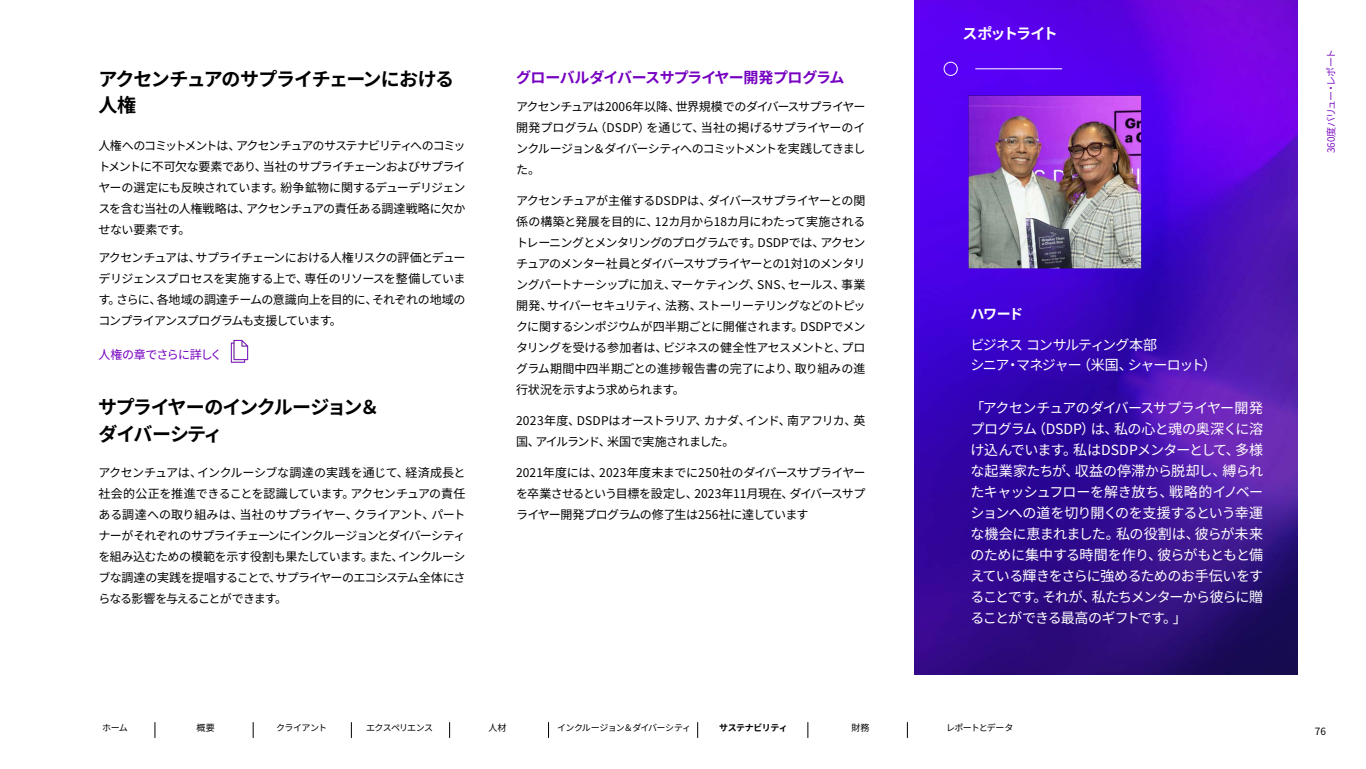
<style>
.page{position:relative;width:1366px;height:769px;background:#fff}
.page>*{position:absolute;margin:0;border:0;box-sizing:border-box;transform-origin:0 0}
.t1{font:700 19px/26.6px "Source Han Sans JP";letter-spacing:-.07em;color:#000}
.t2{font:700 15px "Source Han Sans JP";letter-spacing:-.04em;color:#7500c0}
.t3{font:700 15px "Source Han Sans JP";letter-spacing:-.12em;color:#fff}
.t4{font:14px/21px "Source Han Sans JP";letter-spacing:-.065em;color:#fff;text-align:justify}
.t5{font:14px/20px "Source Han Sans JP";letter-spacing:-.085em;color:#fff}
.t6{font:700 14px "Source Han Sans JP";color:#fff}
.t7{font:12px/21px "Source Han Sans JP";letter-spacing:-.05em;color:#000;text-align:justify}
.t8{font:12px "Source Han Sans JP";letter-spacing:-.05em;color:#7500c0}
.t9{font:10px "Source Han Sans JP";letter-spacing:-.05em;color:#7500c0}
.t10{font:10px "Source Han Sans JP";color:#000}
.t11{font:9px "Source Han Sans JP";letter-spacing:-.075em;color:#000}
.t12{font:700 9px "Source Han Sans JP";letter-spacing:-.06em;color:#000}
</style>
<div class="page">
<svg style="left:155px;top:722px;width:1px;height:15px"></svg>
<svg style="left:253px;top:722px;width:1px;height:15px"></svg>
<svg style="left:351px;top:722px;width:1px;height:15px"></svg>
<svg style="left:449px;top:722px;width:1px;height:15px"></svg>
<svg style="left:548px;top:722px;width:1px;height:15px"></svg>
<svg style="left:697px;top:722px;width:1px;height:15px"></svg>
<svg style="left:808px;top:722px;width:1px;height:15px"></svg>
<svg style="left:907px;top:722px;width:1px;height:15px"></svg>
<img style="left:914px;top:0;width:383px;height:674px">
<div style="left:943px;top:62px;width:15px;height:14px;border:1px solid #fff;border-radius:50%"></div>
<hr style="left:975px;top:68px;width:87px;height:1px;background:#fff">
<img style="left:963px;top:89px;width:183px;height:184px">
<img style="left:230px;top:339px;width:19px;height:24px">
<h1 class="t1" style="left:98px;top:66px;width:357px">アクセンチュアのサプライチェーンにおける人権</h1>
<p class="t7" style="left:98px;top:135px;width:369px">人権へのコミットメントは、アクセンチュアのサステナビリティへのコミットメントに不可欠な要素であり、当社のサプライチェーンおよびサプライヤーの選定にも反映されています。紛争鉱物に関するデューデリジェンスを含む当社の人権戦略は、アクセンチュアの責任ある調達戦略に欠かせない要素です。</p>
<p class="t7" style="left:98px;top:247px;width:369px">アクセンチュアは、サプライチェーンにおける人権リスクの評価とデューデリジェンスプロセスを実施する上で、専任のリソースを整備しています。さらに、各地域の調達チームの意識向上を目的に、それぞれの地域のコンプライアンスプログラムも支援しています。</p>
<p class="t8" style="left:98px;top:348px;width:125px">人権の章でさらに詳しく</p>
<h1 class="t1" style="left:98px;top:394px;width:282px">サプライヤーのインクルージョン＆ダイバーシティ</h1>
<p class="t7" style="left:98px;top:462px;width:369px">アクセンチュアは、インクルーシブな調達の実践を通じて、経済成長と社会的公正を推進できることを認識しています。アクセンチュアの責任ある調達への取り組みは、当社のサプライヤー、クライアント、パートナーがそれぞれのサプライチェーンにインクルージョンとダイバーシティを組み込むための模範を示す役割も果たしています。また、インクルーシブな調達の実践を提唱することで、サプライヤーのエコシステム全体にさらなる影響を与えることができます。</p>
<p class="t2" style="left:516px;top:69px;width:330px">グローバルダイバースサプライヤー開発プログラム</p>
<p class="t7" style="left:516px;top:96px;width:351px">アクセンチュアは2006年以降、世界規模でのダイバースサプライヤー開発プログラム（DSDP）を通じて、当社の掲げるサプライヤーのインクルージョン＆ダイバーシティへのコミットメントを実践してきました。</p>
<p class="t7" style="left:516px;top:190px;width:351px">アクセンチュアが主催するDSDPは、ダイバースサプライヤーとの関係の構築と発展を目的に、12カ月から18カ月にわたって実施されるトレーニングとメンタリングのプログラムです。DSDPでは、アクセンチュアのメンター社員とダイバースサプライヤーとの1対1のメンタリングパートナーシップに加え、マーケティング、SNS、セールス、事業開発、サイバーセキュリティ、法務、ストーリーテリングなどのトピックに関するシンポジウムが四半期ごとに開催されます。DSDPでメンタリングを受ける参加者は、ビジネスの健全性アセスメントと、プログラム期間中四半期ごとの進捗報告書の完了により、取り組みの進行状況を示すよう求められます。</p>
<p class="t7" style="left:516px;top:410px;width:351px">2023年度、DSDPはオーストラリア、カナダ、インド、南アフリカ、英国、アイルランド、米国で実施されました。</p>
<p class="t7" style="left:516px;top:462px;width:351px">2021年度には、2023年度末までに250社のダイバースサプライヤーを卒業させるという目標を設定し、2023年11月現在、ダイバースサプライヤー開発プログラムの修了生は256社に達しています</p>
<p class="t3" style="left:962px;top:25px;width:97px">スポットライト</p>
<p class="t6" style="left:970px;top:305px;width:54px">ハワード</p>
<p class="t5" style="left:970px;top:335px;width:248px">ビジネス コンサルティング本部<br>シニア・マネジャー（米国、シャーロット）</p>
<p class="t4" style="left:970px;top:397px;width:294px">「アクセンチュアのダイバースサプライヤー開発プログラム（DSDP）は、私の心と魂の奥深くに溶け込んでいます。私はDSDPメンターとして、多様な起業家たちが、収益の停滞から脱却し、縛られたキャッシュフローを解き放ち、戦略的イノベーションへの道を切り開くのを支援するという幸運な機会に恵まれました。私の役割は、彼らが未来のために集中する時間を作り、彼らがもともと備えている輝きをさらに強めるためのお手伝いをすることです。それが、私たちメンターから彼らに贈ることができる最高のギフトです。」</p>
<p class="t9" style="left:1325px;top:153px;width:106px;rotate:-90deg">360度バリュー・レポート</p>
<p class="t11" style="left:102px;top:722px;width:27px">ホーム</p>
<p class="t11" style="left:197px;top:722px;width:20px">概要</p>
<p class="t11" style="left:276px;top:722px;width:52px">クライアント</p>
<p class="t11" style="left:366px;top:722px;width:68px">エクスペリエンス</p>
<p class="t11" style="left:488px;top:722px;width:19px">人材</p>
<p class="t11" style="left:557px;top:722px;width:136px">インクルージョン＆ダイバーシティ</p>
<p class="t12" style="left:719px;top:722px;width:70px">サステナビリティ</p>
<p class="t11" style="left:851px;top:722px;width:20px">財務</p>
<p class="t11" style="left:946px;top:722px;width:69px">レポートとデータ</p>
<p class="t10" style="left:1315px;top:724px;width:13px">76</p>
</div>
